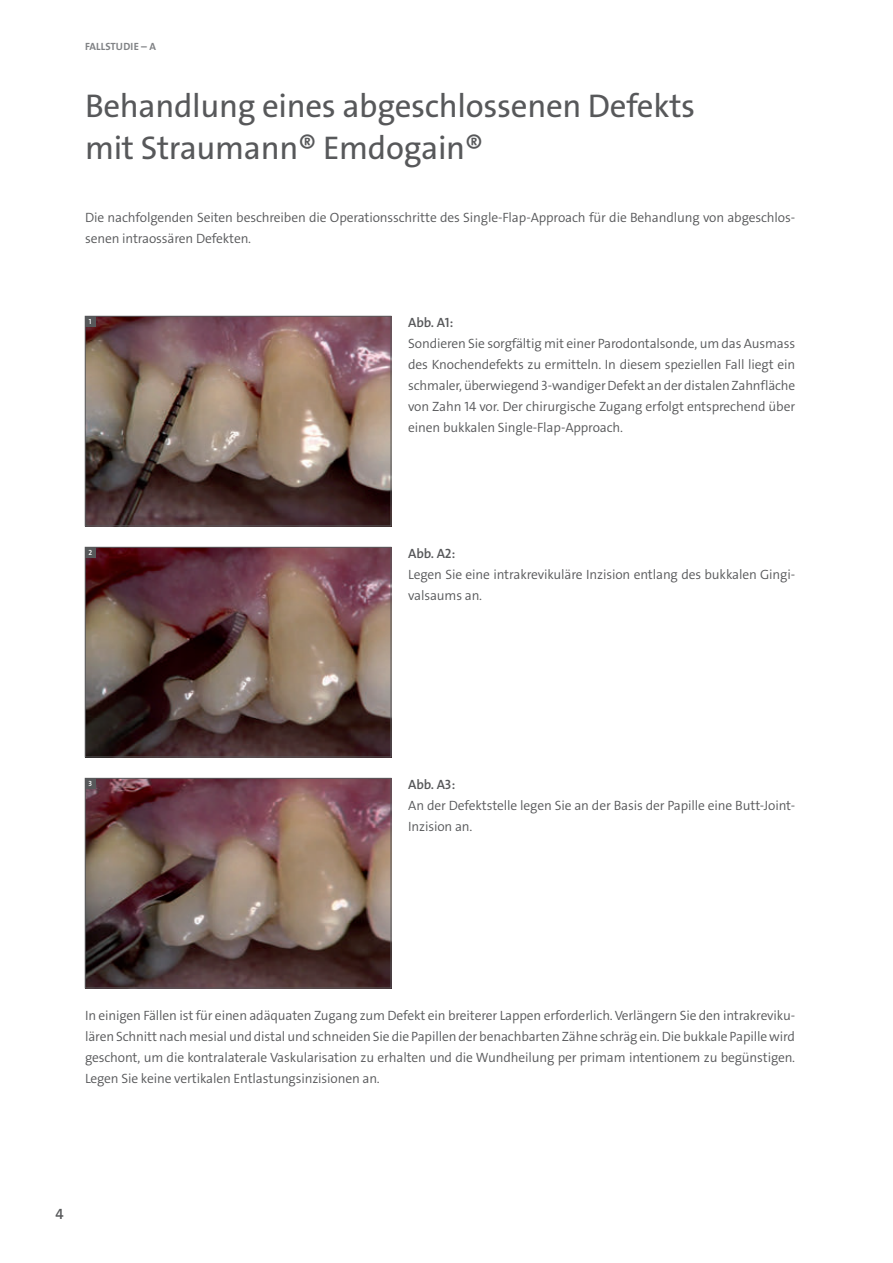
<style>
.page{position:relative;width:893px;height:1263px;background:#fff}
.page>*{position:absolute;margin:0;border:0;box-sizing:border-box;transform-origin:0 0}
.t1{font:33px/42px "The Sans LP5 Plain";letter-spacing:-.01em;color:#57585a}
.Copy{font:15px "The Sans LP6 Se Bld";color:#57585a}
.Copy-2{font:13.5px/21px "The Sans LP4 Se Lig";letter-spacing:-.01em;color:#57585a}
.Copy_Subtitle{font:13.5px "The Sans LP6 Se Bld";letter-spacing:-.01em;color:#57585a}
.Disclaimer{font:10.5px "The Sans LP7 Bld";letter-spacing:.015em;color:#808285}
.t2{font:7.5px "The Sans LP6 Se Bld";color:#fff}
</style>
<div class="page">
<img style="left:87px;top:318px;width:302px;height:206px">
<div style="left:85px;top:316px;width:306px;height:210px;border:1px solid #57585a"></div>
<div style="left:85px;top:316px;width:11px;height:11px;background:#57585a"></div>
<img style="left:87px;top:549px;width:302px;height:206px">
<div style="left:85px;top:547px;width:306px;height:210px;border:1px solid #57585a"></div>
<div style="left:85px;top:547px;width:11px;height:11px;background:#57585a"></div>
<img style="left:87px;top:780px;width:302px;height:206px">
<div style="left:85px;top:778px;width:306px;height:210px;border:1px solid #57585a"></div>
<div style="left:85px;top:778px;width:11px;height:11px;background:#57585a"></div>
<p class="Disclaimer" style="left:85px;top:40px;width:72px">FALLSTUDIE – A</p>
<p class="t1" style="left:85px;top:85px;width:612px">Behandlung eines abgeschlossenen Defekts mit Straumann® Emdogain®</p>
<p class="Copy-2" style="left:85px;top:207px;width:712px">Die nachfolgenden Seiten beschreiben die Operationsschritte des Single-Flap-Approach für die Behandlung von abgeschlos&shy;senen intraossären Defekten.</p>
<p class="t2" style="left:89px;top:317px;width:4px">1</p>
<p class="t2" style="left:88px;top:548px;width:5px">2</p>
<p class="Copy_Subtitle" style="left:408px;top:313px;width:47px">Abb. A1:</p>
<p class="Copy-2" style="left:408px;top:333px;width:389px;text-align:justify">Sondieren Sie sorgfältig mit einer Parodontalsonde, um das Ausmass des Knochendefekts zu ermitteln. In diesem speziellen Fall liegt ein schmaler, überwiegend 3-wandiger Defekt an der distalen Zahnfläche von Zahn 14 vor. Der chirurgische Zugang erfolgt entsprechend über einen bukkalen Single-Flap-Approach.</p>
<p class="Copy_Subtitle" style="left:408px;top:544px;width:49px">Abb. A2:</p>
<p class="Copy-2" style="left:408px;top:564px;width:388px">Legen Sie eine intrakrevikuläre Inzision entlang des bukkalen Gingi&shy;valsaums an.</p>
<p class="t2" style="left:88px;top:779px;width:5px">3</p>
<p class="Copy_Subtitle" style="left:408px;top:775px;width:49px">Abb. A3:</p>
<p class="Copy-2" style="left:408px;top:795px;width:388px">An der Defektstelle legen Sie an der Basis der Papille eine Butt-Joint-<br>Inzision an.</p>
<p class="Copy-2" style="left:85px;top:1005px;width:712px;text-align:justify">In einigen Fällen ist für einen adäquaten Zugang zum Defekt ein breiterer Lappen erforderlich. Verlängern Sie den intrakreviku&shy;lären Schnitt nach mesial und distal und schneiden Sie die Papillen der benachbarten Zähne schräg ein. Die bukkale Papille wird geschont, um die kontralaterale Vaskularisation zu erhalten und die Wundheilung per primam intentionem zu begünstigen.<br>Legen Sie keine vertikalen Entlastungsinzisionen an.</p>
<p class="Copy" style="left:56px;top:1204px;width:10px">4</p>
</div>
